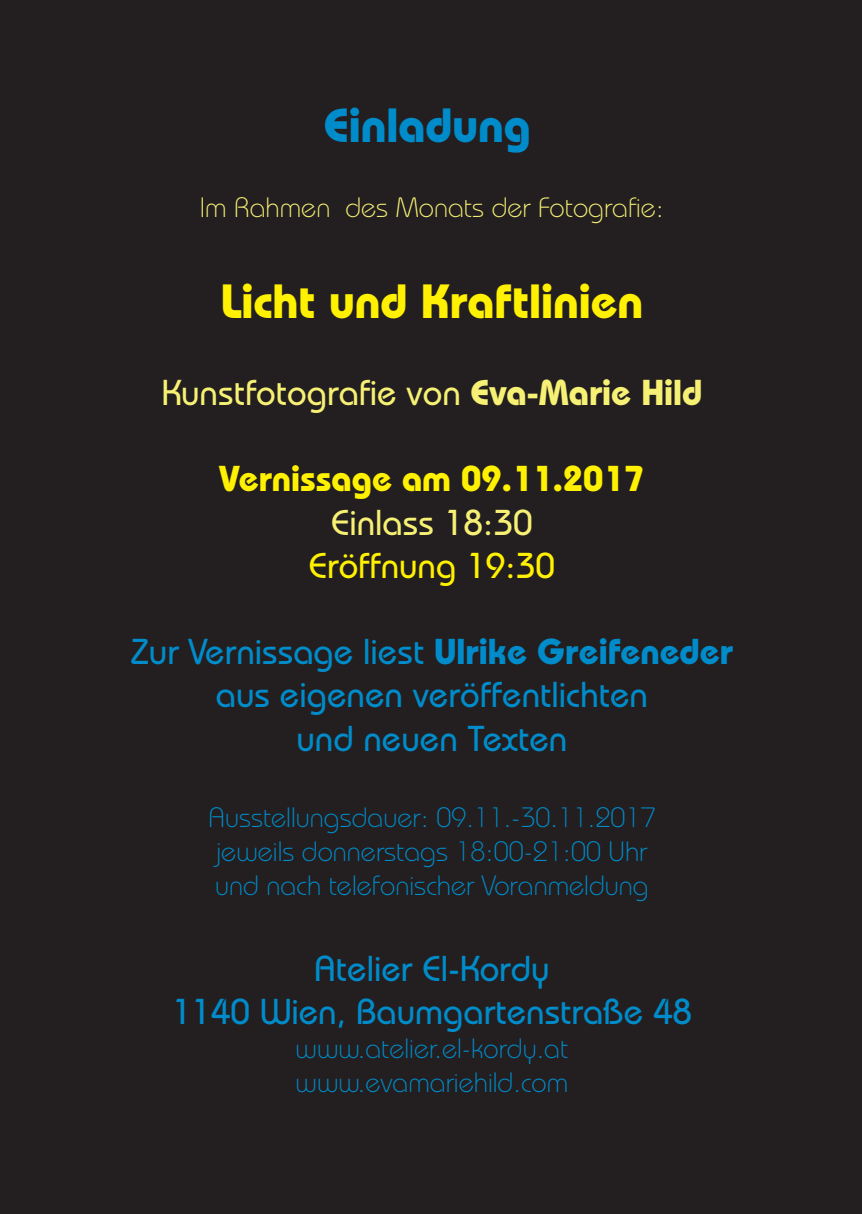
<style>
.page{position:relative;width:862px;height:1214px;background:#fff}
.page>*{position:absolute;margin:0;border:0;box-sizing:border-box;transform-origin:0 0}
.t1{font:700 48px "Bauhaus IT Cby BT";color:#fff101}
.t2{font:700 48px "Bauhaus IT Cby BT";color:#008cca}
.t3{font:500 36px/43.2px "Bauhaus IT Cby BT";color:#008cca;text-align:center}
.t4{font:500 36px "Bauhaus IT Cby BT";color:#f6f074}
.t5{font:700 36px "Bauhaus IT Cby BT";color:#fff101}
.t6{font:500 36px "Bauhaus IT Cby BT";color:#fff101}
.t7{font:300 28px/33.6px "Bauhaus IT Cby BT";color:#008cca}
.t8{font:300 28px "Bauhaus IT Cby BT";color:#f6f074}
.s1{font-weight:700}
</style>
<div class="page">
<div style="left:0;top:0;width:862px;height:1213px;background:#231f20"></div>
<h1 class="t2" style="left:324px;top:96px;width:208px">Einladung</h1>
<p class="t8" style="left:200px;top:190px;width:466px">Im Rahmen des Monats der Fotografie:</p>
<h1 class="t1" style="left:221px;top:272px;width:424px">Licht und Kraftlinien</h1>
<p class="t4" style="left:161px;top:370px;width:542px">Kunstfotografie von <span class="s1">Eva-Marie Hild</span></p>
<p class="t5" style="left:219px;top:456px;width:426px">Vernissage am 09.11.2017</p>
<p class="t4" style="left:331px;top:499px;width:203px">Einlass 18:30</p>
<p class="t6" style="left:309px;top:543px;width:248px">Eröffnung 19:30</p>
<p class="t3" style="left:131px;top:629px;width:603px">Zur Vernissage liest <span class="s1">Ulrike Greifeneder </span>aus eigenen veröffentlichten<br>und neuen Texten</p>
<p class="t7" style="left:208px;top:800px;width:448px">Ausstellungsdauer: 09.11.-30.11.2017 jeweils donnerstags 18:00-21:00 Uhr und nach telefonischer Voranmeldung</p>
<p class="t3" style="left:172px;top:946px;width:522px">Atelier El-Kordy<br>1140 Wien, Baumgartenstraße 48</p>
<p class="t7" style="left:295px;top:1030px;width:274px">www.atelier.el-kordy.at www.evamariehild.com</p>
</div>
